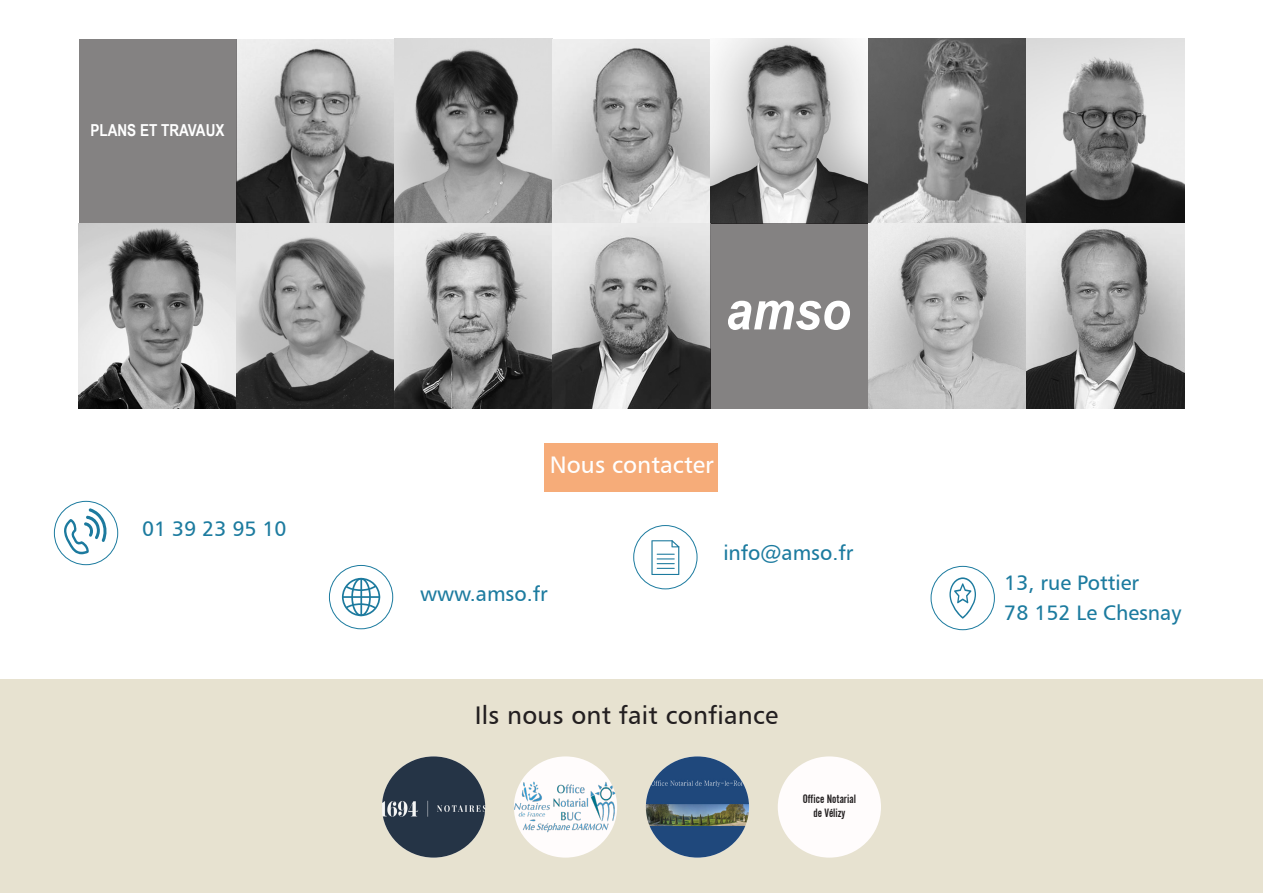
<style>
.page{position:relative;width:1263px;height:893px;background:#fff}
.page>*{position:absolute;margin:0;border:0;box-sizing:border-box;transform-origin:0 0}
.t1{font:25.5px "Humanist 777 BT Roman B";letter-spacing:.01em;color:#231f20}
.t2{font:24px "Humanist 777 BT Roman B";color:#fff}
.t3{font:21px "Humanist 777 BT Roman B";color:#1c7b9f}
.t4{font:700 16.5px "Arial Narrow";color:#fff}
.t5{font:12px "Alternate Gothic No 2 BT";color:#231f20}
</style>
<div class="page">
<div style="left:0;top:679px;width:1263px;height:214px;background:#e7e2d0"></div>
<svg style="left:949px;top:577px;width:27px;height:42px"></svg>
<svg style="left:651px;top:540px;width:28px;height:35px"></svg>
<div style="left:54px;top:501px;width:64px;height:64px;border:1px solid #1c7b9f;border-radius:50%"></div>
<div style="left:633px;top:525px;width:64px;height:64px;border:1px solid #1c7b9f;border-radius:50%"></div>
<div style="left:931px;top:566px;width:64px;height:64px;border:1px solid #1c7b9f;border-radius:50%"></div>
<svg style="left:342px;top:578px;width:38px;height:38px"></svg>
<hr style="left:342px;top:596px;width:38px;height:2px;background:#1c7a9e">
<hr style="left:360px;top:578px;width:2px;height:38px;background:#1c7a9e">
<div style="left:329px;top:565px;width:64px;height:64px;border:1px solid #1c7b9f;border-radius:50%"></div>
<img style="left:382px;top:756px;width:103px;height:102px">
<svg style="left:64px;top:508px;width:43px;height:46px"></svg>
<img style="left:236px;top:39px;width:949px;height:184px">
<div style="left:79px;top:39px;width:157px;height:185px;background:#848282"></div>
<img style="left:78px;top:223px;width:632px;height:185px">
<div style="left:710px;top:223px;width:158px;height:185px;background:#848282"></div>
<svg style="left:728px;top:301px;width:122px;height:29px"></svg>
<img style="left:868px;top:223px;width:317px;height:185px">
<div style="left:545px;top:443px;width:173px;height:48px;background:#f6ac79"></div>
<img style="left:646px;top:756px;width:103px;height:102px">
<div style="left:778px;top:756px;width:103px;height:102px;background:#fffcfc;border-radius:50%"></div>
<div style="left:514px;top:756px;width:103px;height:102px;background:#fffcfc;border-radius:50%"></div>
<img style="left:514px;top:782px;width:103px;height:50px">
<p class="t4" style="left:90px;top:118px;width:136px">PLANS ET TRAVAUX</p>
<p class="t3" style="left:142px;top:516px;width:146px">01 39 23 95 10</p>
<p class="t2" style="left:550px;top:450px;width:165px">Nous contacter</p>
<p class="t3" style="left:420px;top:581px;width:129px">www.amso.fr</p>
<p class="t3" style="left:723px;top:540px;width:132px">info@amso.fr</p>
<p class="t1" style="left:475px;top:699px;width:305px">Ils nous ont fait confiance</p>
<p class="t5" style="left:803px;top:792px;width:55px">Office Notarial</p>
<p class="t5" style="left:813px;top:807px;width:34px">de Vélizy</p>
<p class="t3" style="left:1004px;top:570px;width:136px">13, rue Pottier</p>
<p class="t3" style="left:1004px;top:600px;width:179px">78 152 Le Chesnay</p>
</div>
